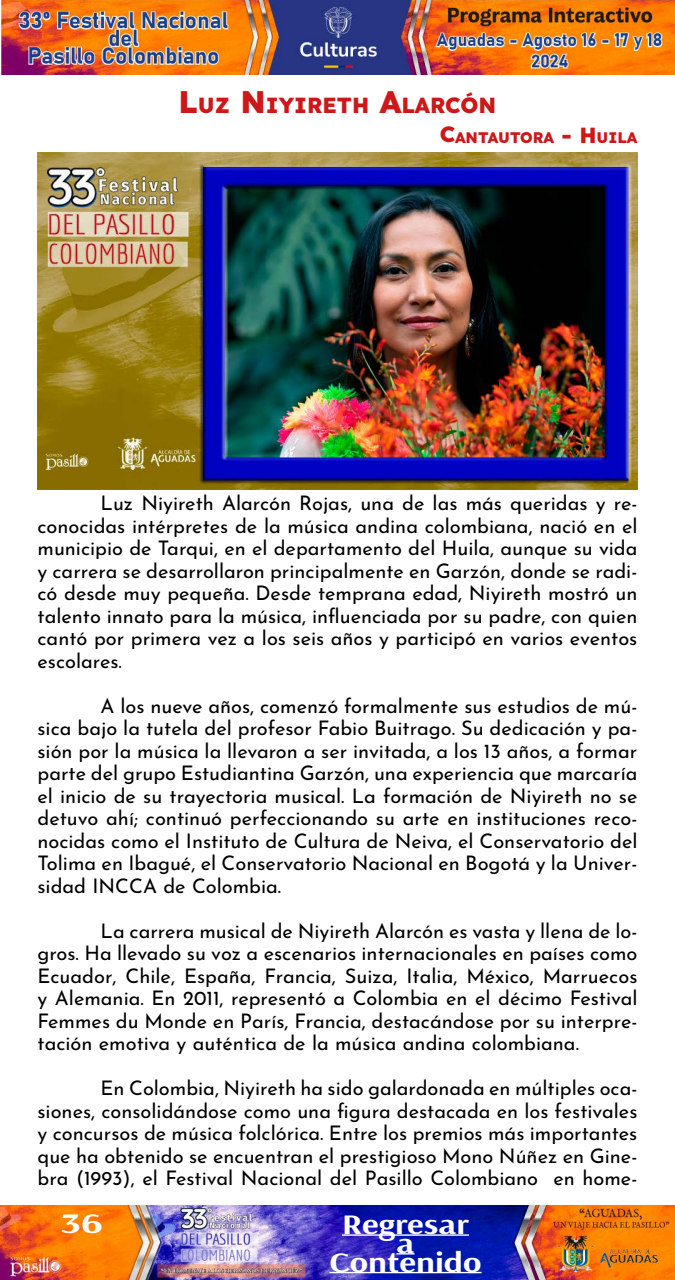
<style>
.page{position:relative;width:675px;height:1280px;background:#fff}
.page>*{position:absolute;margin:0;border:0;box-sizing:border-box;transform-origin:0 0}
.t1{font:700 28.12px "Arsenal";color:#fff;scale:1.25 1}
.t2{font:700 28.12px "Arsenal";color:#fff;scale:1.5 1}
.t3{font:21.88px "Lexend Deca";color:#cd1719}
.t4{font:20px/22.5px "Josefin Sans";color:#000;text-align:justify}
.t5{font:15.31px "Lexend Deca";color:#cd1719}
.s1{font-size:31.25px}
.s2{font-size:21.88px}
</style>
<div class="page">
<img style="left:0;top:0;width:675px;height:75px">
<img style="left:0;top:1205px;width:675px;height:75px">
<hr style="left:342px;top:1234px;width:127px;height:2px;background:#fff">
<svg style="left:396px;top:1253px;width:19px;height:2px"></svg>
<hr style="left:329px;top:1272px;width:153px;height:1px;background:#fff">
<img style="left:38px;top:152px;width:599px;height:338px">
<p class="t3" style="left:179px;top:89px;width:319px"><span class="s1">L</span>UZ <span class="s1">N</span> IYIRETH <span class="s1">A</span>LARCÓN</p>
<p class="t5" style="left:440px;top:126px;width:199px"><span class="s2">C</span>ANTAUTORA <span class="s2">- H</span> UILA</p>
<p class="t4" style="left:38px;top:489px;width:602px;text-indent:63px">Luz Niyireth Alarcón Rojas, una de las más queridas y re&shy;conocidas intérpretes de la música andina colombiana, nació en el municipio de Tarqui, en el departamento del Huila, aunque su vida y carrera se desarrollaron principalmente en Garzón, donde se radi&shy;có desde muy pequeña. Desde temprana edad, Niyireth mostró un talento innato para la música, influenciada por su padre, con quien cantó por primera vez a los seis años y participó en varios eventos escolares.</p>
<p class="t4" style="left:38px;top:692px;width:602px;text-indent:63px">A los nueve años, comenzó formalmente sus estudios de mú&shy;sica bajo la tutela del profesor Fabio Buitrago. Su dedicación y pa&shy;sión por la música la llevaron a ser invitada, a los 13 años, a formar parte del grupo Estudiantina Garzón, una experiencia que marcaría el inicio de su trayectoria musical. La formación de Niyireth no se detuvo ahí; continuó perfeccionando su arte en instituciones reco&shy;nocidas como el Instituto de Cultura de Neiva, el Conservatorio del Tolima en Ibagué, el Conservatorio Nacional en Bogotá y la Univer&shy;sidad INCCA de Colombia.</p>
<p class="t4" style="left:38px;top:917px;width:602px;text-indent:63px">La carrera musical de Niyireth Alarcón es vasta y llena de lo&shy;gros. Ha llevado su voz a escenarios internacionales en países como Ecuador, Chile, España, Francia, Suiza, Italia, México, Marruecos y Alemania. En 2011, representó a Colombia en el décimo Festival Femmes du Monde en París, Francia, destacándose por su interpre&shy;tación emotiva y auténtica de la música andina colombiana.</p>
<p class="t4" style="left:38px;top:1074px;width:602px;text-indent:63px">En Colombia, Niyireth ha sido galardonada en múltiples oca&shy;siones, consolidándose como una figura destacada en los festivales y concursos de música folclórica. Entre los premios más importantes que ha obtenido se encuentran el prestigioso Mono Núñez en Gine&shy;bra (1993), el Festival Nacional del Pasillo Colombiano en home-</p>
<h1 class="t2" style="left:60px;top:1204px;width:30px">36</h1>
<h1 class="t1" style="left:342px;top:1205px;width:103px">Regresar</h1>
<h1 class="t1" style="left:396px;top:1224px;width:16px">a</h1>
<h1 class="t1" style="left:329px;top:1243px;width:123px">Contenido</h1>
</div>
